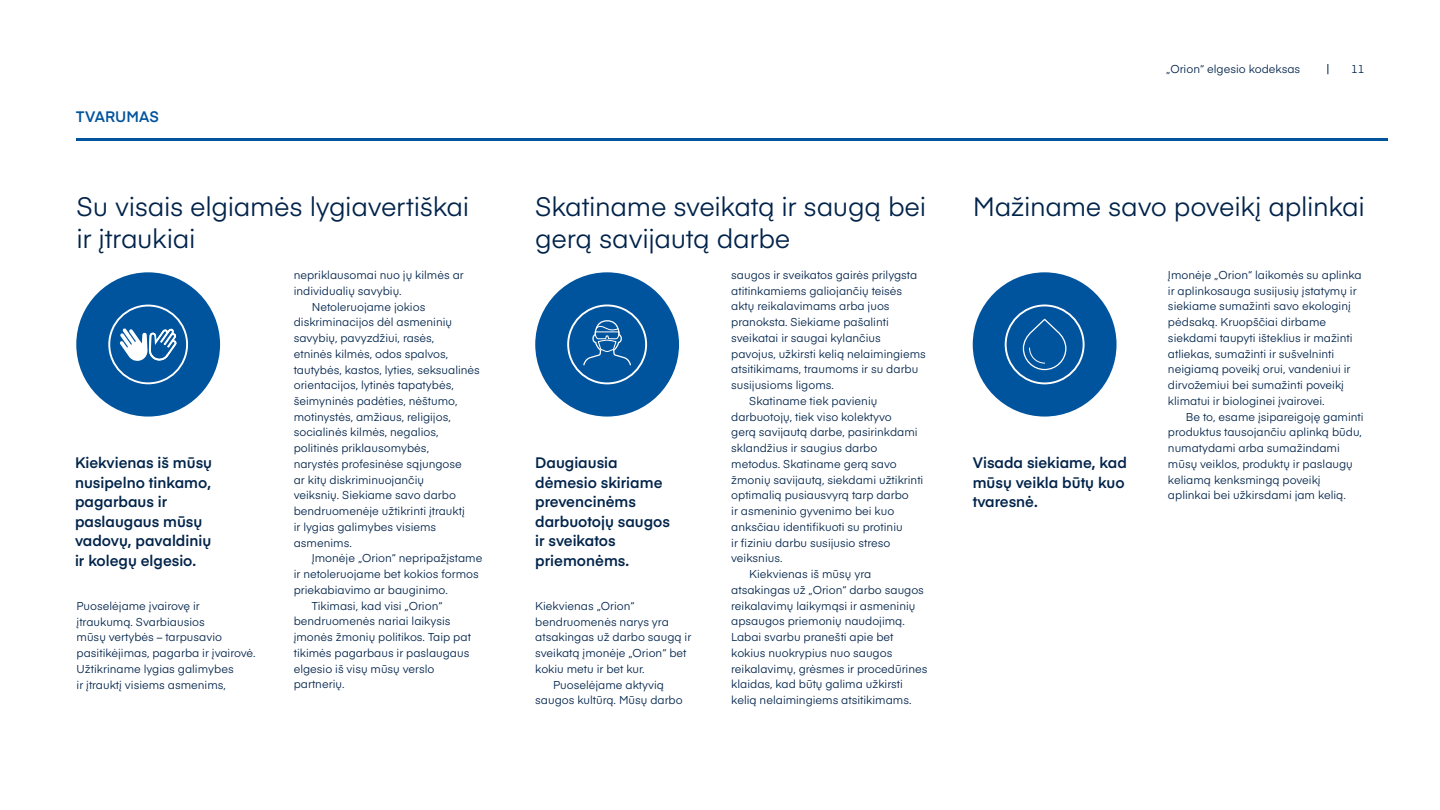
<style>
.page{position:relative;width:1440px;height:810px;background:#fff}
.page>*{position:absolute;margin:0;border:0;box-sizing:border-box;transform-origin:0 0}
.t1{font:26.25px/32.2px "Eina 03";letter-spacing:-.015em;color:#00234a}
.t2{font:600 15px/19.5px "Eina 03";color:#00234a}
.t3{font:600 15px "Eina 03";letter-spacing:.01em;color:#00549e}
.t4{font:11.25px/15.8px "Eina 03";color:#00234a}
</style>
<div class="page">
<div style="left:76px;top:272px;width:144px;height:145px;background:#00549e;border-radius:50%"></div>
<div style="left:108px;top:305px;width:80px;height:79px;border:2px solid #fff;border-radius:50%"></div>
<svg style="left:120px;top:328px;width:58px;height:56px"></svg>
<div style="left:535px;top:272px;width:144px;height:145px;background:#00549e;border-radius:50%"></div>
<div style="left:567px;top:305px;width:80px;height:79px;border:2px solid #fff;border-radius:50%"></div>
<svg style="left:583px;top:320px;width:48px;height:46px"></svg>
<div style="left:973px;top:272px;width:144px;height:145px;background:#00549e;border-radius:50%"></div>
<div style="left:1005px;top:305px;width:80px;height:79px;border:2px solid #fff;border-radius:50%"></div>
<svg style="left:1022px;top:318px;width:45px;height:53px"></svg>
<hr style="left:76px;top:138px;width:1312px;height:3px;background:#00549e">
<h2 class="t3" style="left:76px;top:105px;width:84px">TVARUMAS</h2>
<p class="t4" style="left:1166px;top:61px;width:136px">„Orion“ elgesio kodeksas</p>
<p class="t4" style="left:1351px;top:61px;width:15px">11</p>
<h1 class="t1" style="left:77px;top:189px;width:394px">Su visais elgiamės lygiavertiškai</h1>
<h1 class="t1" style="left:973px;top:189px;width:394px">Mažiname savo poveikį aplinkai</h1>
<h1 class="t1" style="left:77px;top:221px;width:120px">ir įtraukiai</h1>
<p class="t4" style="left:294px;top:266px;width:172px">nepriklausomai nuo jų kilmės ar</p>
<p class="t4" style="left:294px;top:282px;width:109px">individualių savybių.</p>
<p class="t4" style="left:312px;top:298px;width:115px">Netoleruojame jokios</p>
<p class="t4" style="left:294px;top:314px;width:160px">diskriminacijos dėl asmeninių</p>
<p class="t4" style="left:294px;top:329px;width:142px">savybių, pavyzdžiui, rasės,</p>
<p class="t4" style="left:294px;top:345px;width:156px">etninės kilmės, odos spalvos,</p>
<p class="t4" style="left:294px;top:361px;width:188px">tautybės, kastos, lyties, seksualinės</p>
<p class="t4" style="left:294px;top:377px;width:162px">orientacijos, lytinės tapatybės,</p>
<p class="t4" style="left:294px;top:392px;width:165px">šeimyninės padėties, nėštumo,</p>
<p class="t4" style="left:294px;top:408px;width:159px">motinystės, amžiaus, religijos,</p>
<p class="t4" style="left:294px;top:424px;width:146px">socialinės kilmės, negalios,</p>
<p class="t4" style="left:294px;top:440px;width:137px">politinės priklausomybės,</p>
<p class="t4" style="left:294px;top:455px;width:170px">narystės profesinėse sąjungose</p>
<p class="t4" style="left:294px;top:471px;width:132px">ar kitų diskriminuojančių</p>
<p class="t4" style="left:294px;top:487px;width:164px">veiksnių. Siekiame savo darbo</p>
<p class="t4" style="left:294px;top:503px;width:173px">bendruomenėje užtikrinti įtrauktį</p>
<p class="t4" style="left:294px;top:518px;width:144px">ir lygias galimybes visiems</p>
<p class="t4" style="left:294px;top:534px;width:60px">asmenims.</p>
<p class="t4" style="left:312px;top:550px;width:172px">Įmonėje „Orion“ nepripažįstame</p>
<p class="t4" style="left:294px;top:566px;width:187px">ir netoleruojame bet kokios formos</p>
<p class="t4" style="left:294px;top:581px;width:156px">priekabiavimo ar bauginimo.</p>
<p class="t4" style="left:312px;top:597px;width:132px">Tikimasi, kad visi „Orion“</p>
<p class="t4" style="left:294px;top:613px;width:158px">bendruomenės nariai laikysis</p>
<p class="t4" style="left:294px;top:629px;width:179px">įmonės žmonių politikos. Taip pat</p>
<p class="t4" style="left:294px;top:644px;width:177px">tikimės pagarbaus ir paslaugaus</p>
<p class="t4" style="left:294px;top:660px;width:142px">elgesio iš visų mūsų verslo</p>
<p class="t4" style="left:294px;top:676px;width:52px">partnerių.</p>
<h1 class="t1" style="left:535px;top:189px;width:393px">Skatiname sveikatą ir saugą bei gerą savijautą darbe</h1>
<p class="t4" style="left:731px;top:266px;width:188px">saugos ir sveikatos gairės prilygsta</p>
<p class="t4" style="left:731px;top:282px;width:173px">atitinkamiems galiojančių teisės</p>
<p class="t4" style="left:731px;top:298px;width:160px">aktų reikalavimams arba juos</p>
<p class="t4" style="left:731px;top:314px;width:159px">pranoksta. Siekiame pašalinti</p>
<p class="t4" style="left:731px;top:329px;width:151px">sveikatai ir saugai kylančius</p>
<p class="t4" style="left:731px;top:345px;width:196px">pavojus, užkirsti kelią nelaimingiems</p>
<p class="t4" style="left:731px;top:361px;width:189px">atsitikimams, traumoms ir su darbu</p>
<p class="t4" style="left:731px;top:377px;width:104px">susijusioms ligoms.</p>
<p class="t4" style="left:749px;top:392px;width:130px">Skatiname tiek pavienių</p>
<p class="t4" style="left:731px;top:408px;width:162px">darbuotojų, tiek viso kolektyvo</p>
<p class="t4" style="left:731px;top:424px;width:188px">gerą savijautą darbe, pasirinkdami</p>
<p class="t4" style="left:731px;top:440px;width:148px">sklandžius ir saugius darbo</p>
<p class="t4" style="left:731px;top:455px;width:167px">metodus. Skatiname gerą savo</p>
<p class="t4" style="left:731px;top:471px;width:194px">žmonių savijautą, siekdami užtikrinti</p>
<p class="t4" style="left:731px;top:487px;width:179px">optimalią pusiausvyrą tarp darbo</p>
<p class="t4" style="left:731px;top:503px;width:165px">ir asmeninio gyvenimo bei kuo</p>
<p class="t4" style="left:731px;top:518px;width:173px">anksčiau identifikuoti su protiniu</p>
<p class="t4" style="left:731px;top:534px;width:161px">ir fiziniu darbu susijusio streso</p>
<p class="t4" style="left:731px;top:550px;width:53px">veiksnius.</p>
<p class="t4" style="left:749px;top:566px;width:123px">Kiekvienas iš mūsų yra</p>
<p class="t4" style="left:731px;top:581px;width:194px">atsakingas už „Orion“ darbo saugos</p>
<p class="t4" style="left:731px;top:597px;width:186px">reikalavimų laikymąsi ir asmeninių</p>
<p class="t4" style="left:731px;top:613px;width:175px">apsaugos priemonių naudojimą.</p>
<p class="t4" style="left:731px;top:629px;width:164px">Labai svarbu pranešti apie bet</p>
<p class="t4" style="left:731px;top:644px;width:163px">kokius nuokrypius nuo saugos</p>
<p class="t4" style="left:731px;top:660px;width:198px">reikalavimų, grėsmes ir procedūrines</p>
<p class="t4" style="left:731px;top:676px;width:173px">klaidas, kad būtų galima užkirsti</p>
<p class="t4" style="left:731px;top:692px;width:182px">kelią nelaimingiems atsitikimams.</p>
<p class="t4" style="left:1168px;top:266px;width:195px">Įmonėje „Orion“ laikomės su aplinka ir aplinkosauga susijusių įstatymų ir siekiame sumažinti savo ekologinį pėdsaką. Kruopščiai dirbame siekdami taupyti išteklius ir mažinti atliekas, sumažinti ir sušvelninti neigiamą poveikį orui, vandeniui ir dirvožemiui bei sumažinti poveikį klimatui ir biologinei įvairovei.</p>
<p class="t4" style="left:1168px;top:408px;width:197px;text-indent:18px">Be to, esame įsipareigoję gaminti produktus tausojančiu aplinką būdu, numatydami arba sumažindami mūsų veiklos, produktų ir paslaugų keliamą kenksmingą poveikį aplinkai bei užkirsdami jam kelią.</p>
<h2 class="t2" style="left:75px;top:452px;width:139px">Kiekvienas iš mūsų nusipelno tinkamo, pagarbaus ir paslaugaus mūsų vadovų, pavaldinių ir kolegų elgesio.</h2>
<h2 class="t2" style="left:535px;top:452px;width:136px">Daugiausia dėmesio skiriame prevencinėms darbuotojų saugos ir sveikatos priemonėms.</h2>
<h2 class="t2" style="left:973px;top:452px;width:156px">Visada siekiame, kad mūsų veikla būtų kuo tvaresnė.</h2>
<p class="t4" style="left:77px;top:597px;width:181px">Puoselėjame įvairovę ir įtraukumą. Svarbiausios<br>mūsų vertybės – tarpusavio pasitikėjimas, pagarba ir įvairovė.<br>Užtikriname lygias galimybes<br>ir įtrauktį visiems asmenims,</p>
<p class="t4" style="left:535px;top:597px;width:101px">Kiekvienas „Orion“</p>
<p class="t4" style="left:535px;top:613px;width:135px">bendruomenės narys yra</p>
<p class="t4" style="left:535px;top:629px;width:158px">atsakingas už darbo saugą ir</p>
<p class="t4" style="left:535px;top:644px;width:153px">sveikatą įmonėje „Orion“ bet</p>
<p class="t4" style="left:535px;top:660px;width:111px">kokiu metu ir bet kur.</p>
<p class="t4" style="left:553px;top:676px;width:112px">Puoselėjame aktyvią</p>
<p class="t4" style="left:535px;top:692px;width:149px">saugos kultūrą. Mūsų darbo</p>
</div>
